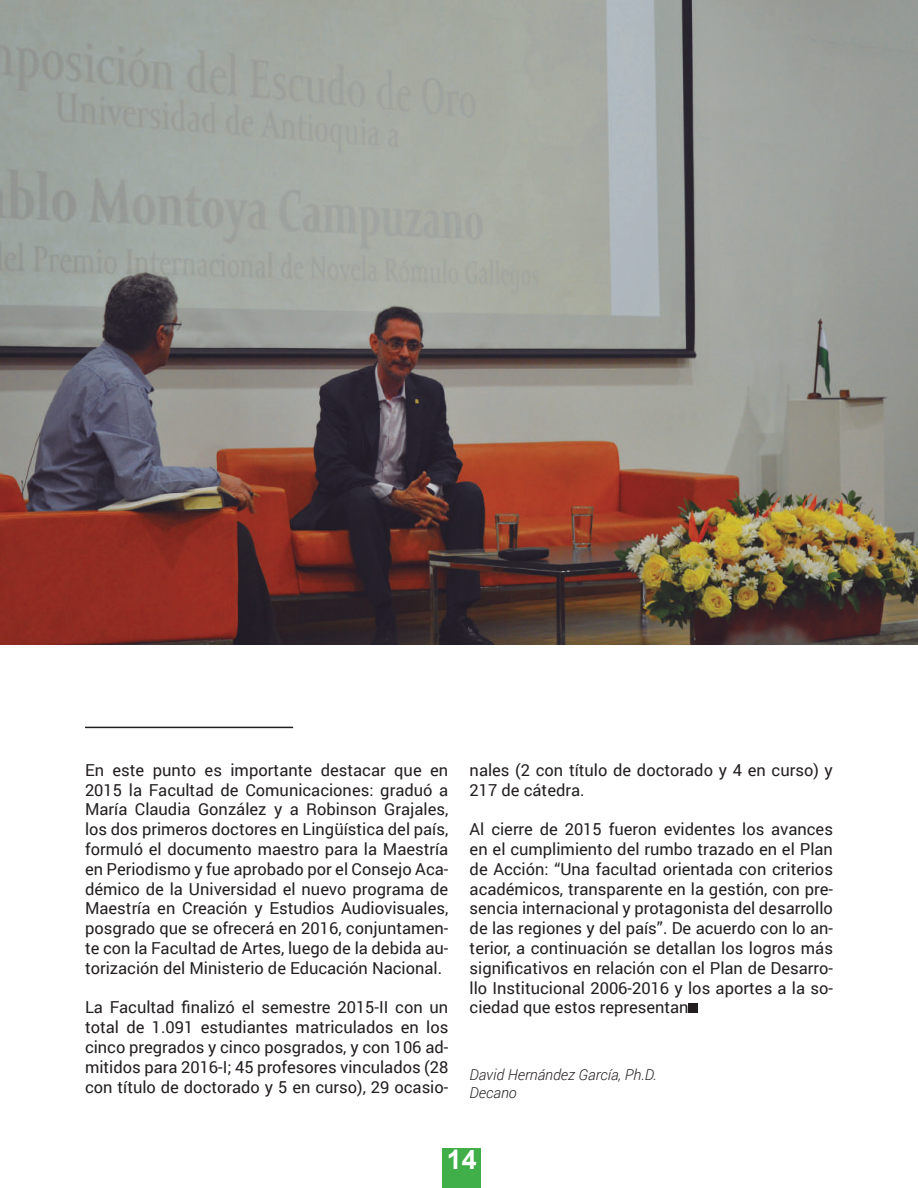
<style>
.page{position:relative;width:918px;height:1188px;background:#fff}
.page>*{position:absolute;margin:0;border:0;box-sizing:border-box;transform-origin:0 0}
.t1{font:700 27px "Arial";color:#fff}
.t2{font:16.5px/19.8px "Roboto";color:#231f20;text-align:justify}
.t3{font:italic 300 15px/18px "Roboto";color:#231f20}
</style>
<div class="page">
<div style="left:443px;top:1149px;width:38px;height:39px;background:#40ae49"></div>
<div style="left:689px;top:1004px;width:9px;height:9px;background:#231f20"></div>
<hr style="left:85px;top:727px;width:208px;height:1px;background:#231f20">
<img style="left:0;top:0;width:918px;height:644px">
<p class="t2" style="left:85px;top:759px;width:365px">En este punto es importante destacar que en 2015 la Facultad de Comunicaciones: graduó a María Claudia González y a Robinson Grajales, los dos primeros doctores en Lingüística del país, formuló el documento maestro para la Maestría en Periodismo y fue aprobado por el Consejo Aca&shy;démico de la Universidad el nuevo programa de Maestría en Creación y Estudios Audiovisuales, posgrado que se ofrecerá en 2016, conjuntamen&shy;te con la Facultad de Artes, luego de la debida au&shy;torización del Ministerio de Educación Nacional.</p>
<p class="t2" style="left:85px;top:997px;width:365px">La Facultad finalizó el semestre 2015-II con un total de 1.091 estudiantes matriculados en los cinco pregrados y cinco posgrados, y con 106 ad&shy;mitidos para 2016-I; 45 profesores vinculados (28 con título de doctorado y 5 en curso), 29 ocasio-</p>
<p class="t2" style="left:470px;top:759px;width:365px">nales (2 con título de doctorado y 4 en curso) y<br>217 de cátedra.</p>
<p class="t2" style="left:470px;top:819px;width:365px">Al cierre de 2015 fueron evidentes los avances en el cumplimiento del rumbo trazado en el Plan de Acción: “Una facultad orientada con criterios académicos, transparente en la gestión, con pre&shy;sencia internacional y protagonista del desarrollo de las regiones y del país”. De acuerdo con lo an&shy;terior, a continuación se detallan los logros más significativos en relación con el Plan de Desarro&shy;llo Institucional 2006-2016 y los aportes a la so&shy;ciedad que estos representan</p>
<p class="t3" style="left:470px;top:1066px;width:189px">David Hernández García, Ph.D.<br>Decano</p>
<h1 class="t1" style="left:447px;top:1141px;width:32px">14</h1>
</div>
